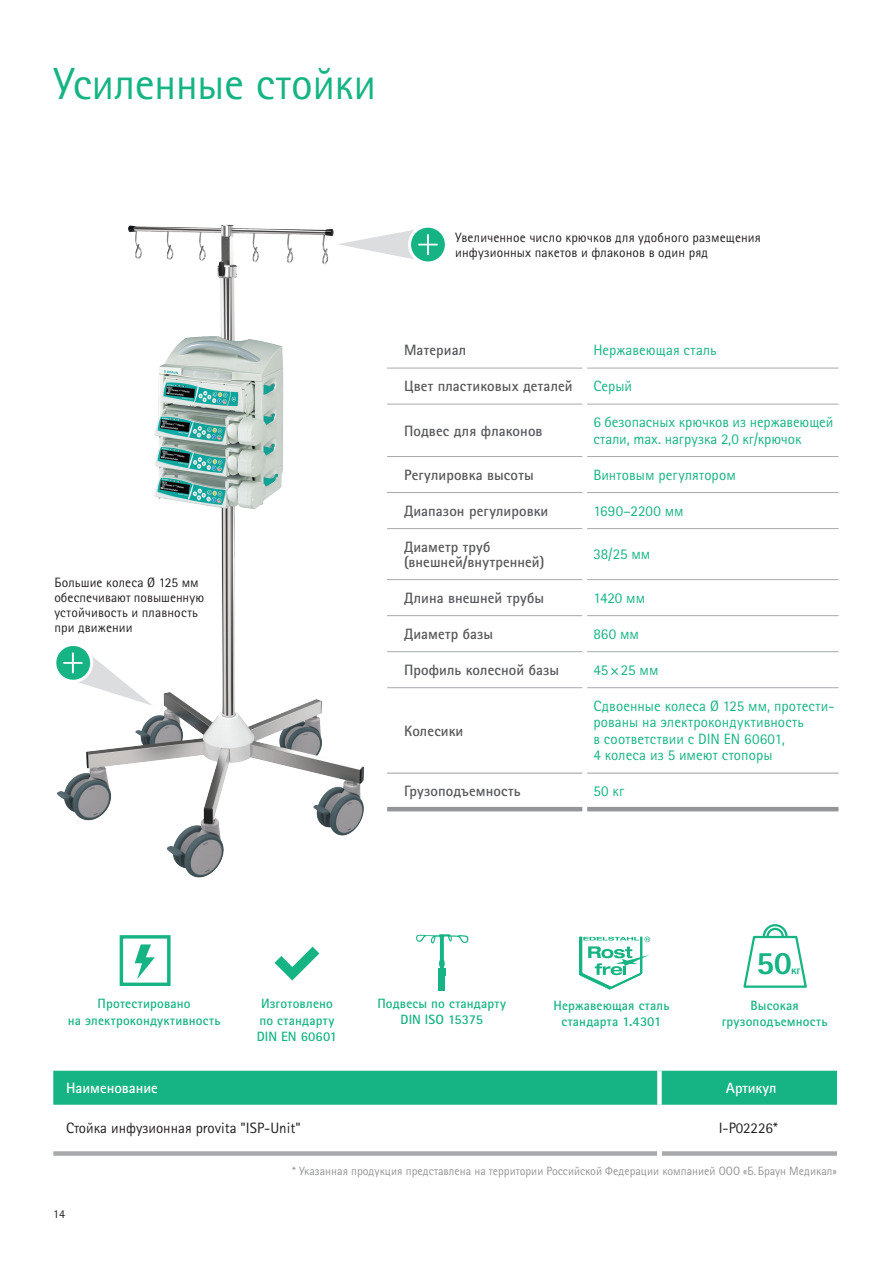
<style>
.page{position:relative;width:893px;height:1263px;background:#fff}
.page>*{position:absolute;margin:0;border:0;box-sizing:border-box;transform-origin:0 0}
.t1{font:45px "Rotis Sans Serif Pro Cyr";letter-spacing:-.01em;color:#16b484}
.t2{font:800 32.7px "Rotis Sans Serif Pro Cyr";color:#16b484}
.t3{font:15px/16.5px "Rotis Sans Serif Pro Cyr";letter-spacing:.005em;color:#16b484}
.t4{font:700 15px/15px "Rotis Sans Serif Pro Cyr";letter-spacing:.005em;color:#57585a}
.t5{font:15px "Rotis Sans Serif Pro Cyr";color:#231f20}
.t6{font:700 15px "Rotis Sans Serif Pro Cyr";color:#fff}
.t7{font:13.5px/15px "Rotis Sans Serif Pro Cyr";letter-spacing:.01em;color:#231f20}
.t8{font:700 13.5px/16.5px "Rotis Sans Serif Pro Cyr";letter-spacing:.015em;color:#16b484;text-align:center}
.t9{font:12px "Rotis Sans Serif Pro Cyr";color:#939598}
.t10{font:12px "Rotis Sans Serif Pro Cyr";color:#231f20}
.t11{font:800 11.4px "Rotis Sans Serif Pro Cyr";color:#16b484}
</style>
<div class="page">
<img style="left:57px;top:224px;width:307px;height:654px">
<svg style="left:587px;top:367px;width:251px;height:322px"></svg>
<hr style="left:387px;top:368px;width:196px;height:1px;background:#a8a9ad">
<hr style="left:387px;top:404px;width:196px;height:1px;background:#a8a9ad">
<hr style="left:587px;top:368px;width:251px;height:1px;background:#a8a9ad">
<hr style="left:587px;top:404px;width:251px;height:1px;background:#a8a9ad">
<hr style="left:387px;top:456px;width:196px;height:1px;background:#a8a9ad">
<hr style="left:587px;top:456px;width:251px;height:1px;background:#a8a9ad">
<hr style="left:387px;top:492px;width:196px;height:1px;background:#a8a9ad">
<hr style="left:387px;top:528px;width:196px;height:1px;background:#a8a9ad">
<hr style="left:387px;top:579px;width:196px;height:1px;background:#a8a9ad">
<hr style="left:387px;top:615px;width:196px;height:1px;background:#a8a9ad">
<hr style="left:387px;top:651px;width:196px;height:1px;background:#a8a9ad">
<hr style="left:387px;top:687px;width:196px;height:1px;background:#a8a9ad">
<hr style="left:587px;top:492px;width:251px;height:1px;background:#a8a9ad">
<hr style="left:587px;top:528px;width:251px;height:1px;background:#a8a9ad">
<hr style="left:587px;top:579px;width:251px;height:1px;background:#a8a9ad">
<hr style="left:587px;top:615px;width:251px;height:1px;background:#a8a9ad">
<hr style="left:587px;top:651px;width:251px;height:1px;background:#a8a9ad">
<hr style="left:587px;top:687px;width:251px;height:1px;background:#a8a9ad">
<hr style="left:387px;top:772px;width:196px;height:2px;background:#a8a9ad">
<hr style="left:587px;top:772px;width:251px;height:2px;background:#a8a9ad">
<hr style="left:387px;top:807px;width:196px;height:4px;background:#939598">
<hr style="left:587px;top:807px;width:251px;height:4px;background:#939598">
<svg style="left:408px;top:225px;width:40px;height:39px"></svg>
<svg style="left:337px;top:229px;width:101px;height:31px"></svg>
<div style="left:53px;top:1071px;width:784px;height:34px;background:#16b484"></div>
<div style="left:657px;top:1071px;width:5px;height:34px;background:#fff"></div>
<div style="left:53px;top:1151px;width:604px;height:5px;background:#a8a9ad"></div>
<div style="left:662px;top:1151px;width:175px;height:5px;background:#a8a9ad"></div>
<svg style="left:579px;top:936px;width:71px;height:53px"></svg>
<svg style="left:275px;top:947px;width:44px;height:33px"></svg>
<div style="left:120px;top:935px;width:51px;height:51px;border:3px solid #16b484"></div>
<svg style="left:135px;top:944px;width:20px;height:35px"></svg>
<div style="left:438px;top:968px;width:8px;height:7px;background:#16b484"></div>
<div style="left:439px;top:971px;width:6px;height:19px;background:#16b484"></div>
<svg style="left:416px;top:934px;width:52px;height:34px"></svg>
<svg style="left:56px;top:641px;width:97px;height:65px"></svg>
<svg style="left:743px;top:924px;width:64px;height:64px"></svg>
<h1 class="t1" style="left:53px;top:57px;width:324px">Усиленные стойки</h1>
<p class="t7" style="left:54px;top:575px;width:151px">Большие колеса Ø 125 мм обеспечивают повышенную устойчивость и плавность при движении</p>
<p class="t7" style="left:455px;top:230px;width:307px">Увеличенное число крючков для удобного размещения инфузионных пакетов и флаконов в один ряд</p>
<p class="t4" style="left:404px;top:343px;width:64px">Материал</p>
<p class="t3" style="left:593px;top:342px;width:125px">Нержавеющая сталь</p>
<p class="t4" style="left:404px;top:379px;width:170px">Цвет пластиковых деталей</p>
<p class="t3" style="left:593px;top:378px;width:40px">Серый</p>
<p class="t4" style="left:404px;top:423px;width:140px">Подвес для флаконов</p>
<p class="t3" style="left:593px;top:414px;width:242px">6 безопасных крючков из нержавеющей стали, max. нагрузка 2,0 кг/крючок</p>
<p class="t4" style="left:404px;top:467px;width:131px">Регулировка высоты</p>
<p class="t3" style="left:593px;top:466px;width:144px">Винтовым регулятором</p>
<p class="t4" style="left:404px;top:503px;width:146px">Диапазон регулировки</p>
<p class="t3" style="left:593px;top:503px;width:92px">1690–2200 мм</p>
<p class="t4" style="left:404px;top:539px;width:142px">Диаметр труб (внешней/внутренней)</p>
<p class="t3" style="left:593px;top:546px;width:59px">38/25 мм</p>
<p class="t4" style="left:404px;top:590px;width:142px">Длина внешней трубы</p>
<p class="t3" style="left:593px;top:590px;width:53px">1420 мм</p>
<p class="t4" style="left:404px;top:626px;width:91px">Диаметр базы</p>
<p class="t3" style="left:593px;top:626px;width:47px">860 мм</p>
<p class="t4" style="left:404px;top:662px;width:156px">Профиль колесной базы</p>
<p class="t3" style="left:593px;top:662px;width:67px">45×25 мм</p>
<p class="t4" style="left:404px;top:723px;width:61px">Колесики</p>
<p class="t3" style="left:593px;top:698px;width:243px">Сдвоенные колеса Ø 125 мм, протести&shy;рованы на электрокондуктивность<br>в соответствии с DIN EN 60601,<br>4 колеса из 5 имеют стопоры</p>
<p class="t4" style="left:404px;top:784px;width:118px">Грузоподъемность</p>
<p class="t3" style="left:593px;top:783px;width:32px">50 кг</p>
<h2 class="t2" style="left:756px;top:942px;width:37px">50</h2>
<p class="t11" style="left:791px;top:963px;width:11px">кг</p>
<p class="t8" style="left:257px;top:995px;width:82px">Изготовлено по стандарту<br>DIN EN 60601</p>
<p class="t8" style="left:377px;top:995px;width:130px">Подвесы по стандарту<br>DIN ISO 15375</p>
<p class="t8" style="left:68px;top:995px;width:154px">Протестировано<br>на электрокондуктивность</p>
<p class="t8" style="left:553px;top:997px;width:117px">Нержавеющая сталь стандарта 1.4301</p>
<p class="t8" style="left:722px;top:997px;width:107px">Высокая грузоподъемность</p>
<p class="t6" style="left:66px;top:1078px;width:93px">Наименование</p>
<p class="t6" style="left:726px;top:1078px;width:52px">Артикул</p>
<p class="t5" style="left:66px;top:1119px;width:236px">Стойка инфузионная provita "ISP-Unit"</p>
<p class="t5" style="left:719px;top:1119px;width:61px">I-P02226*</p>
<p class="t10" style="left:53px;top:1207px;width:13px">14</p>
<p class="t9" style="left:292px;top:1164px;width:546px">* Указанная продукция представлена на территории Российской Федерации компанией ООО «Б.Браун Медикал»</p>
</div>
